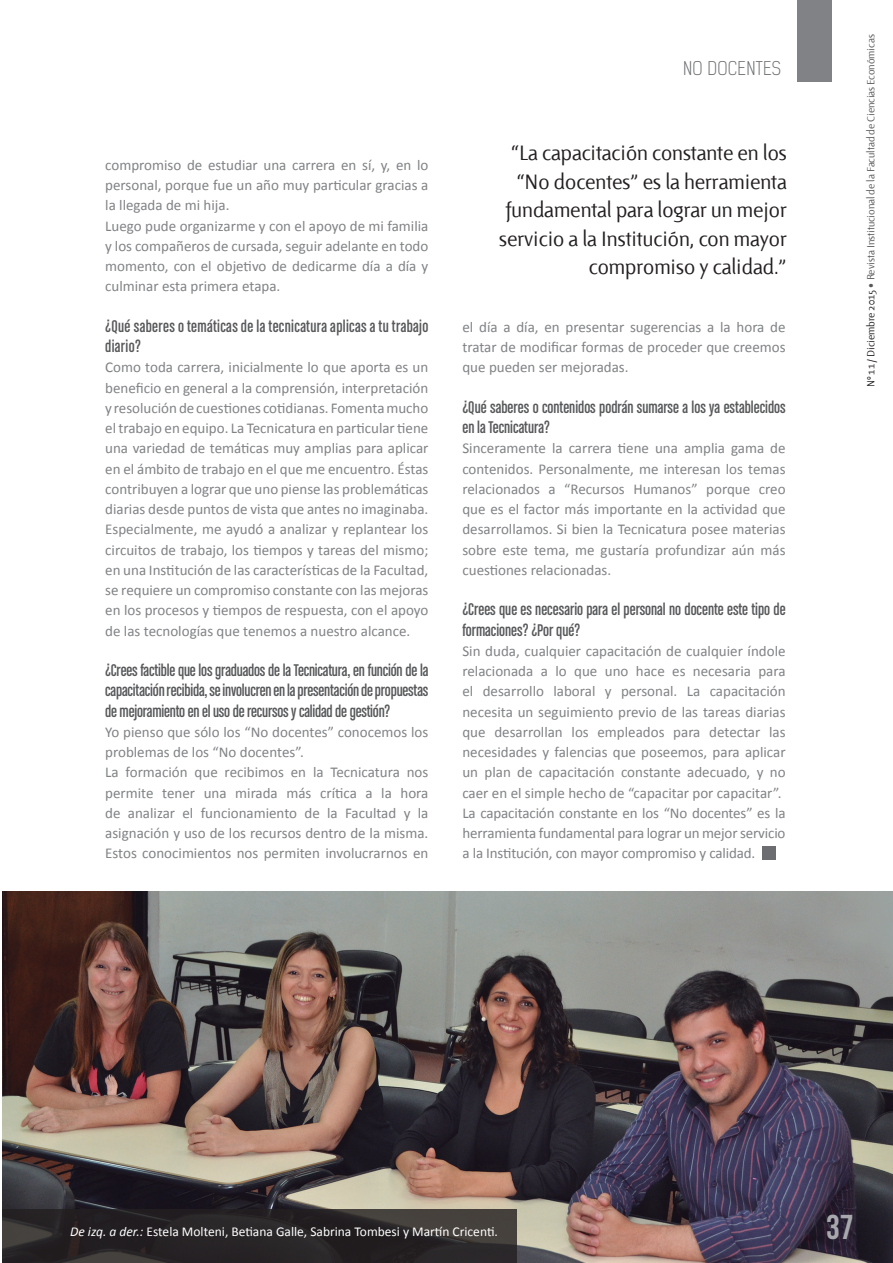
<style>
.page{position:relative;width:893px;height:1263px;background:#fff}
.page>*{position:absolute;margin:0;border:0;box-sizing:border-box;transform-origin:0 0}
.t1{font:34.5px "Bebas Neue";color:#a8a9ad}
.Texto_general{font:22.5px/28.5px "Fontana Texto Kern";color:#231f20;text-align:right}
.Texto_general-2{font:18px/20.2px "Chalet Comprime Cologne Sixty";color:#57585a}
.Texto_general-3{font:18px/20.2px "Chalet Comprime Cologne Sixty";letter-spacing:.02em;color:#57585a}
.Títulos_artículos{font:300 18px "Kelson Sans";letter-spacing:.015em;color:#6c6d70}
.Texto_general-4{font:15px/20.2px "Calibri";color:#808285;text-align:justify}
.Texto_general-5{font:13.5px "Calibri";color:#fff}
.t2{font:11.25px "Fontana Texto Kern";color:#57585a}
.s1{color:#231f20}
.s2{font-style:italic}
</style>
<div class="page">
<img style="left:2px;top:892px;width:891px;height:371px">
<svg style="left:2px;top:1209px;width:514px;height:54px;background:#2b2829"></svg>
<div style="left:798px;top:0;width:34px;height:81px;background:#808285"></div>
<div style="left:762px;top:846px;width:13px;height:14px;background:#6c6d70"></div>
<p class="Texto_general-4" style="left:105px;top:155px;width:325px">compromiso de estudiar una carrera en sí, y, en lo personal, porque fue un año muy particular gracias a la llegada de mi hija.</p>
<p class="Texto_general-4" style="left:105px;top:215px;width:325px">Luego pude organizarme y con el apoyo de mi familia y los compañeros de cursada, seguir adelante en todo momento, con el objetivo de dedicarme día a día y culminar esta primera etapa.</p>
<p class="Texto_general-3" style="left:105px;top:316px;width:325px">¿Qué saberes o temáticas de la tecnicatura aplicas a tu trabajo diario?</p>
<p class="Texto_general-4" style="left:105px;top:357px;width:325px">Como toda carrera, inicialmente lo que aporta es un beneficio en general a la comprensión, interpretación y resolución de cuestiones cotidianas. Fomenta mucho el trabajo en equipo. La Tecnicatura en particular tiene una variedad de temáticas muy amplias para aplicar en el ámbito de trabajo en el que me encuentro. Éstas contribuyen a lograr que uno piense las problemáticas diarias desde puntos de vista que antes no imaginaba.<br>Especialmente, me ayudó a analizar y replantear los circuitos de trabajo, los tiempos y tareas del mismo; en una Institución de las características de la Facultad, se requiere un compromiso constante con las mejoras en los procesos y tiempos de respuesta, con el apoyo de las tecnologías que tenemos a nuestro alcance.</p>
<p class="Texto_general-2" style="left:105px;top:660px;width:325px;text-align:justify">¿Crees factible que los graduados de la Tecnicatura, en función de la capacitación recibida, se involucren en la presentación de propuestas de mejoramiento en el uso de recursos y calidad de gestión?</p>
<p class="Texto_general-4" style="left:105px;top:722px;width:325px">Yo pienso que sólo los “No docentes” conocemos los problemas de los “No docentes”.</p>
<p class="Texto_general-4" style="left:105px;top:762px;width:325px">La formación que recibimos en la Tecnicatura nos permite tener una mirada más crítica a la hora de analizar el funcionamiento de la Facultad y la asignación y uso de los recursos dentro de la misma.<br>Estos conocimientos nos permiten involucrarnos en</p>
<p class="Títulos_artículos" style="left:683px;top:58px;width:100px">NO DOCENTES</p>
<p class="Texto_general" style="left:499px;top:140px;width:289px">“La capacitación constante en los “No docentes” es la herramienta fundamental para lograr un mejor servicio a la Institución, con mayor compromiso y calidad.”</p>
<p class="Texto_general-4" style="left:462px;top:317px;width:325px">el día a día, en presentar sugerencias a la hora de tratar de modificar formas de proceder que creemos que pueden ser mejoradas.</p>
<p class="Texto_general-2" style="left:462px;top:397px;width:325px">¿Qué saberes o contenidos podrán sumarse a los ya establecidos en la Tecnicatura?</p>
<p class="Texto_general-4" style="left:462px;top:438px;width:325px">Sinceramente la carrera tiene una amplia gama de contenidos. Personalmente, me interesan los temas relacionados a “Recursos Humanos” porque creo que es el factor más importante en la actividad que desarrollamos. Si bien la Tecnicatura posee materias sobre este tema, me gustaría profundizar aún más cuestiones relacionadas.</p>
<p class="Texto_general-2" style="left:462px;top:599px;width:325px">¿Crees que es necesario para el personal no docente este tipo de formaciones? ¿Por qué?</p>
<p class="Texto_general-4" style="left:462px;top:641px;width:325px">Sin duda, cualquier capacitación de cualquier índole relacionada a lo que uno hace es necesaria para el desarrollo laboral y personal. La capacitación necesita un seguimiento previo de las tareas diarias que desarrollan los empleados para detectar las necesidades y falencias que poseemos, para aplicar un plan de capacitación constante adecuado, y no caer en el simple hecho de “capacitar por capacitar”.</p>
<p class="Texto_general-4" style="left:462px;top:803px;width:325px">La capacitación constante en los “No docentes” es la herramienta fundamental para lograr un mejor servicio a la Institución, con mayor compromiso y calidad.</p>
<p class="t2" style="left:866px;top:387px;width:354px;rotate:-90deg"><span class="s1">Nº 11 / Diciembre 2015</span> • Revista Institucional de la Facultad de Ciencias Económicas</p>
<p class="Texto_general-5" style="left:70px;top:1223px;width:429px"><span class="s2">De izq. a der.:</span> Estela Molteni, Betiana Galle, Sabrina Tombesi y Martín Cricenti.</p>
<p class="t1" style="left:826px;top:1208px;width:29px">37</p>
</div>
